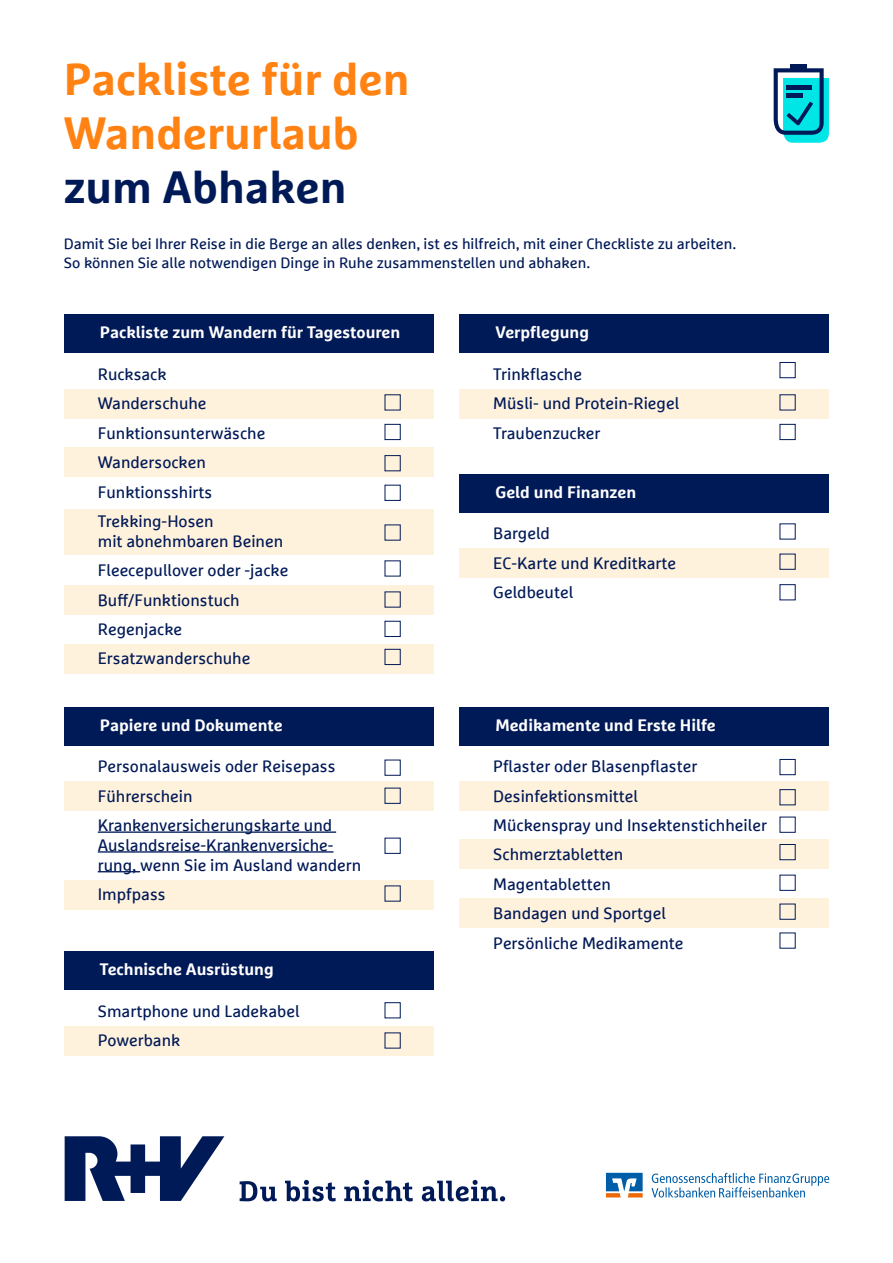
<style>
.page{position:relative;width:893px;height:1263px;background:#fff}
.page>*{position:absolute;margin:0;border:0;box-sizing:border-box;transform-origin:0 0}
.t1{font:700 45px/54px "Marselisfor Ru V";color:#ff8213}
.t2{font:700 45px "Marselisfor Ru V";color:#001957}
.t3{font:16.5px/29.4px "Marselisfor Ru V";color:#001957}
.t4{font:700 16.5px "Marselisfor Ru V";color:#fff}
.t5{font:15px/19.5px "Marselisfor Ru V";color:#001957}
</style>
<div class="page">
<svg style="left:651px;top:1173px;width:178px;height:24px"></svg>
<svg style="left:606px;top:1173px;width:37px;height:24px"></svg>
<svg style="left:65px;top:1136px;width:159px;height:65px"></svg>
<svg style="left:240px;top:1181px;width:37px;height:20px"></svg>
<svg style="left:285px;top:1180px;width:51px;height:21px"></svg>
<svg style="left:344px;top:1180px;width:69px;height:21px"></svg>
<svg style="left:422px;top:1180px;width:83px;height:21px"></svg>
<div style="left:64px;top:315px;width:370px;height:38px;background:#001957"></div>
<div style="left:64px;top:707px;width:370px;height:38px;background:#001957"></div>
<div style="left:459px;top:707px;width:370px;height:38px;background:#001957"></div>
<div style="left:459px;top:315px;width:370px;height:38px;background:#001957"></div>
<div style="left:459px;top:474px;width:370px;height:38px;background:#001957"></div>
<div style="left:64px;top:951px;width:370px;height:39px;background:#001957"></div>
<div style="left:64px;top:389px;width:370px;height:30px;background:#fff2dc"></div>
<div style="left:64px;top:781px;width:370px;height:30px;background:#fff2dc"></div>
<div style="left:459px;top:781px;width:370px;height:30px;background:#fff2dc"></div>
<div style="left:459px;top:389px;width:370px;height:30px;background:#fff2dc"></div>
<div style="left:459px;top:549px;width:370px;height:29px;background:#fff2dc"></div>
<div style="left:64px;top:1026px;width:370px;height:30px;background:#fff2dc"></div>
<div style="left:64px;top:448px;width:370px;height:29px;background:#fff2dc"></div>
<div style="left:64px;top:880px;width:370px;height:30px;background:#fff2dc"></div>
<div style="left:459px;top:839px;width:370px;height:29px;background:#fff2dc"></div>
<div style="left:459px;top:898px;width:370px;height:30px;background:#fff2dc"></div>
<div style="left:64px;top:509px;width:370px;height:45px;background:#fff2dc"></div>
<div style="left:64px;top:585px;width:370px;height:29px;background:#fff2dc"></div>
<div style="left:64px;top:644px;width:370px;height:30px;background:#fff2dc"></div>
<hr style="left:790px;top:64px;width:17px;height:4px;background:#001957">
<svg style="left:774px;top:68px;width:55px;height:75px"></svg>
<hr style="left:98px;top:831px;width:238px;height:2px;background:#001957">
<hr style="left:98px;top:851px;width:235px;height:2px;background:#001957">
<hr style="left:98px;top:871px;width:42px;height:1px;background:#001957">
<div style="left:780px;top:362px;width:16px;height:16px;border:1px solid #001957"></div>
<div style="left:780px;top:759px;width:16px;height:16px;border:1px solid #001957"></div>
<div style="left:385px;top:424px;width:16px;height:16px;border:1px solid #001957"></div>
<div style="left:780px;top:424px;width:16px;height:16px;border:1px solid #001957"></div>
<div style="left:780px;top:584px;width:16px;height:16px;border:1px solid #001957"></div>
<div style="left:780px;top:817px;width:16px;height:16px;border:1px solid #001957"></div>
<div style="left:780px;top:844px;width:16px;height:16px;border:1px solid #001957"></div>
<div style="left:780px;top:875px;width:16px;height:16px;border:1px solid #001957"></div>
<div style="left:385px;top:485px;width:16px;height:16px;border:1px solid #001957"></div>
<div style="left:780px;top:554px;width:16px;height:16px;border:1px solid #001957"></div>
<div style="left:780px;top:789px;width:16px;height:16px;border:1px solid #001957"></div>
<div style="left:385px;top:455px;width:16px;height:16px;border:1px solid #001957"></div>
<div style="left:385px;top:621px;width:16px;height:16px;border:1px solid #001957"></div>
<div style="left:385px;top:760px;width:16px;height:16px;border:1px solid #001957"></div>
<div style="left:385px;top:649px;width:16px;height:16px;border:1px solid #001957"></div>
<div style="left:385px;top:788px;width:16px;height:16px;border:1px solid #001957"></div>
<div style="left:385px;top:1002px;width:16px;height:16px;border:1px solid #001957"></div>
<div style="left:385px;top:838px;width:16px;height:16px;border:1px solid #001957"></div>
<h1 class="t1" style="left:64px;top:52px;width:347px">Packliste für den<br>Wanderurlaub</h1>
<h1 class="t2" style="left:64px;top:159px;width:284px">zum Abhaken</h1>
<p class="t5" style="left:64px;top:233px;width:674px">Damit Sie bei Ihrer Reise in die Berge an alles denken, ist es hilfreich, mit einer Checkliste zu arbeiten.<br>So können Sie alle notwendigen Dinge in Ruhe zusammenstellen und abhaken.</p>
<p class="t4" style="left:100px;top:322px;width:302px">Packliste zum Wandern für Tagestouren</p>
<p class="t3" style="left:98px;top:359px;width:169px">Rucksack<br>Wanderschuhe<br>Funktionsunterwäsche<br>Wandersocken<br>Funktionsshirts<br>Trekking-Hosen</p>
<p class="t3" style="left:98px;top:526px;width:192px">mit abnehmbaren Beinen<br>Fleecepullover oder -jacke<br>Buff/Funktionstuch<br>Regenjacke<br>Ersatzwanderschuhe</p>
<p class="t4" style="left:495px;top:322px;width:95px">Verpflegung</p>
<p class="t3" style="left:493px;top:359px;width:187px">Trinkflasche<br>Müsli- und Protein-Riegel<br>Traubenzucker</p>
<p class="t4" style="left:495px;top:482px;width:142px">Geld und Finanzen</p>
<p class="t3" style="left:493px;top:518px;width:184px">Bargeld<br>EC-Karte und Kreditkarte<br>Geldbeutel</p>
<p class="t4" style="left:100px;top:714px;width:184px">Papiere und Dokumente</p>
<p class="t4" style="left:495px;top:714px;width:222px">Medikamente und Erste Hilfe</p>
<p class="t3" style="left:98px;top:751px;width:239px">Personalausweis oder Reisepass<br>Führerschein<br>Krankenversicherungskarte und</p>
<p class="t3" style="left:98px;top:835px;width:265px;line-height:19.8px">Auslandsreise-Krankenversiche&shy;rung, wenn Sie im Ausland wandern</p>
<p class="t3" style="left:98px;top:879px;width:69px">Impfpass</p>
<p class="t4" style="left:100px;top:959px;width:175px">Technische Ausrüstung</p>
<p class="t3" style="left:98px;top:996px;width:203px">Smartphone und Ladekabel<br>Powerbank</p>
<p class="t3" style="left:493px;top:751px;width:275px">Pflaster oder Blasenpflaster<br>Desinfektionsmittel<br>Mückenspray und Insektenstichheiler<br>Schmerztabletten<br>Magentabletten<br>Bandagen und Sportgel<br>Persönliche Medikamente</p>
</div>
